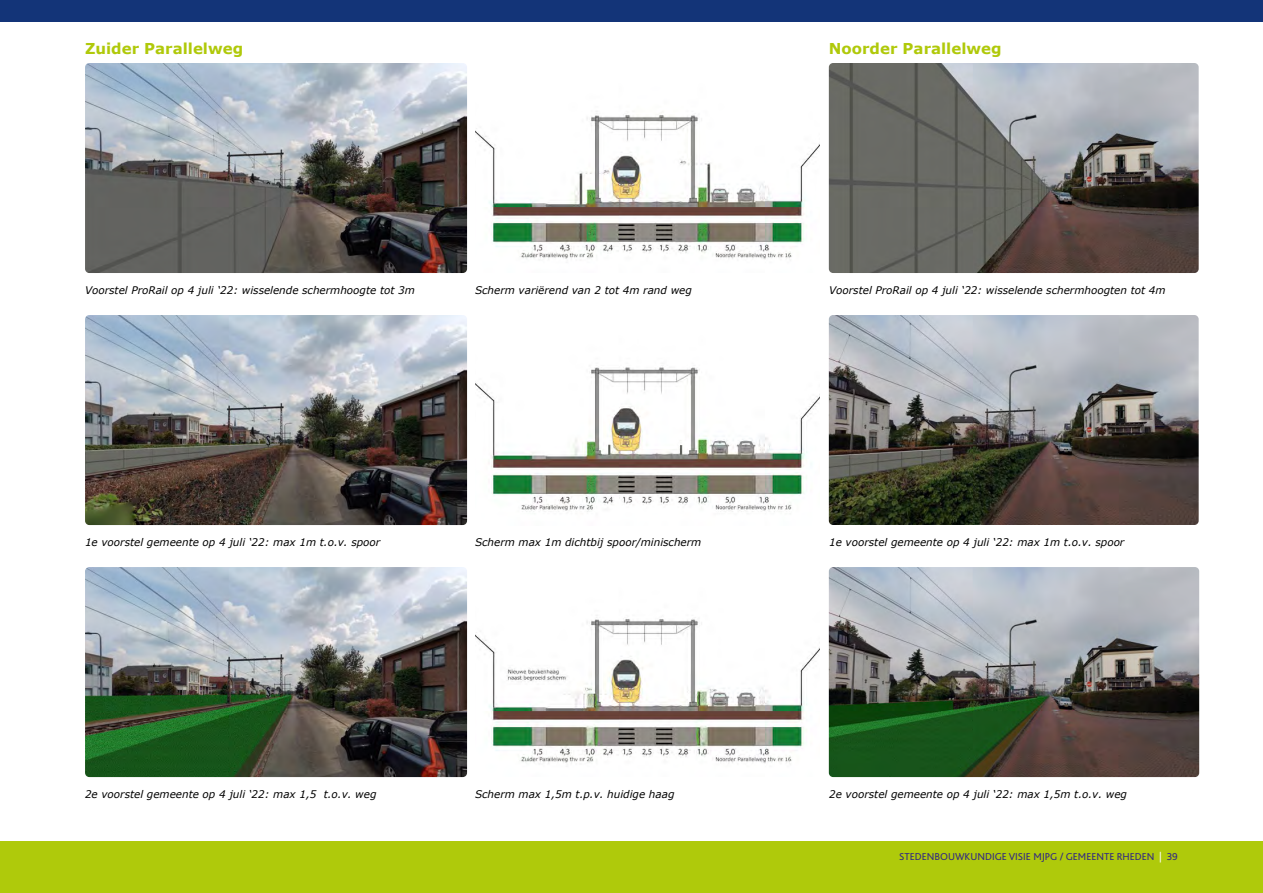
<style>
.page{position:relative;width:1263px;height:893px;background:#fff}
.page>*{position:absolute;margin:0;border:0;box-sizing:border-box;transform-origin:0 0}
.t1{font:700 15px "Verdana";color:#b0c90a}
.t2{font:italic 10.5px "Verdana";color:#000}
.t3{font:10.5px "Bliss 2";color:#312783}
.s1{color:#fff}
</style>
<div class="page">
<div style="left:0;top:842px;width:1263px;height:51px;background:#afca0b"></div>
<div style="left:0;top:0;width:1263px;height:21px;background:#133478"></div>
<img style="left:85px;top:63px;width:382px;height:210px">
<img style="left:85px;top:315px;width:382px;height:210px">
<img style="left:85px;top:567px;width:382px;height:210px">
<img style="left:829px;top:63px;width:370px;height:210px">
<img style="left:829px;top:315px;width:370px;height:210px">
<img style="left:829px;top:567px;width:370px;height:210px">
<img style="left:475px;top:111px;width:345px;height:148px">
<img style="left:475px;top:367px;width:345px;height:145px">
<img style="left:475px;top:615px;width:345px;height:148px">
<h1 class="t1" style="left:85px;top:39px;width:160px">Zuider Parallelweg</h1>
<h1 class="t1" style="left:829px;top:39px;width:174px">Noorder Parallelweg</h1>
<p class="t2" style="left:85px;top:284px;width:331px">Voorstel ProRail op 4 juli ‘22: wisselende schermhoogte tot 3m</p>
<p class="t2" style="left:475px;top:284px;width:218px">Scherm variërend van 2 tot 4m rand weg</p>
<p class="t2" style="left:829px;top:284px;width:338px">Voorstel ProRail op 4 juli ‘22: wisselende schermhoogten tot 4m</p>
<p class="t2" style="left:85px;top:536px;width:297px">1e voorstel gemeente op 4 juli ‘22: max 1m t.o.v. spoor</p>
<p class="t2" style="left:475px;top:536px;width:228px">Scherm max 1m dichtbij spoor/minischerm</p>
<p class="t2" style="left:829px;top:536px;width:297px">1e voorstel gemeente op 4 juli ‘22: max 1m t.o.v. spoor</p>
<p class="t2" style="left:85px;top:788px;width:293px">2e voorstel gemeente op 4 juli ‘22: max 1,5 t.o.v. weg</p>
<p class="t2" style="left:475px;top:788px;width:201px">Scherm max 1,5m t.p.v. huidige haag</p>
<p class="t2" style="left:829px;top:788px;width:299px">2e voorstel gemeente op 4 juli ‘22: max 1,5m t.o.v. weg</p>
<p class="t3" style="left:902px;top:850px;width:277px">STEDENBOUWKUNDIGE VISIE MJPG / GEMEENTE RHEDEN <span class="s1">|</span> 9</p>
<p class="t3" style="left:1162px;top:850px;width:17px"><span class="s1">|</span> 37</p>
<p class="t3" style="left:899px;top:850px;width:257px">STEDENBOUWKUNDIGE VISIE MJPG / GEMEENTE RHEDEN</p>
</div>
